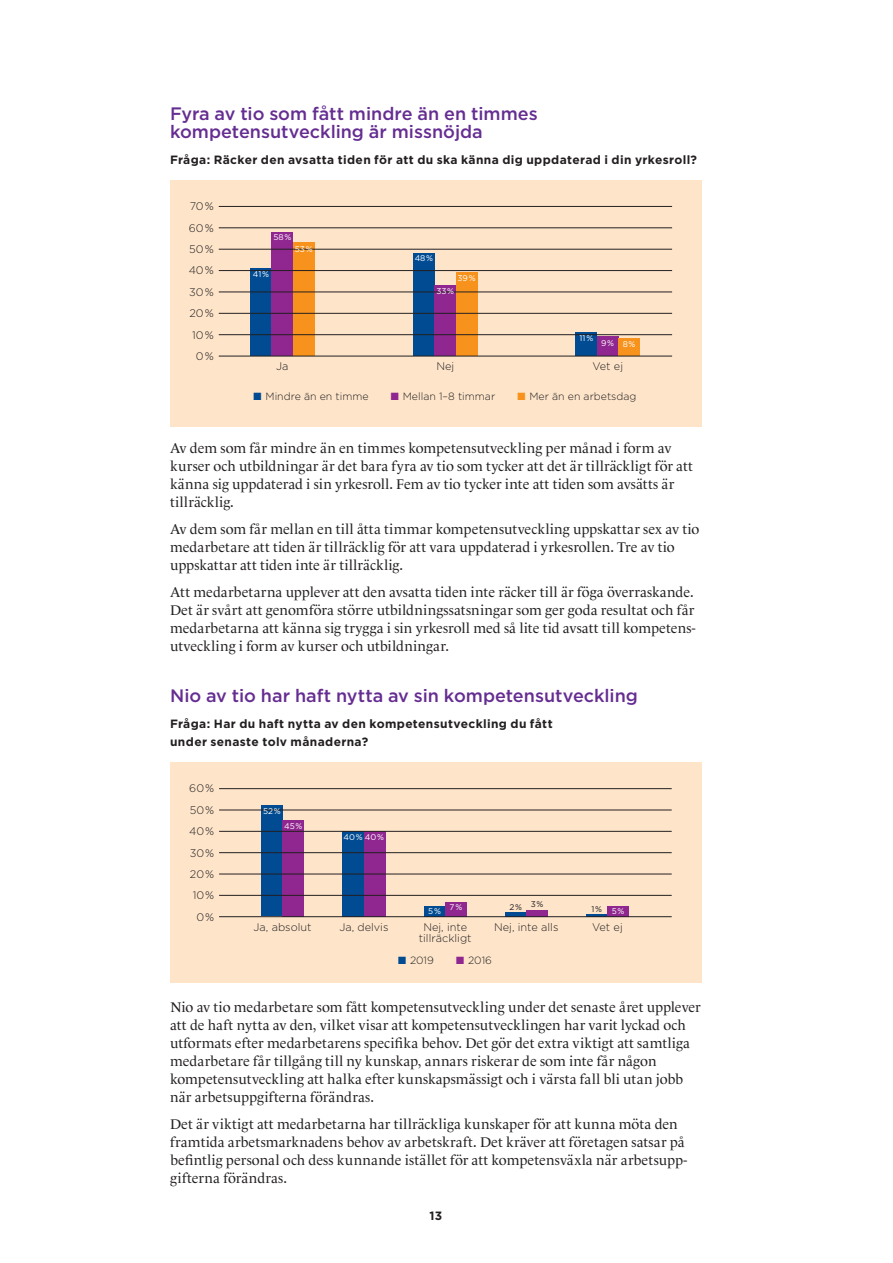
<style>
.page{position:relative;width:893px;height:1263px;background:#fff}
.page>*{position:absolute;margin:0;border:0;box-sizing:border-box;transform-origin:0 0}
.t1{font:500 18px/18px "Gotham";color:#652d91}
.t2{font:14.25px/18px "Le Monde Livre";letter-spacing:.005em;color:#231f20}
.t3{font:700 12px/18px "Gotham";letter-spacing:.03em;color:#231f20}
.t4{font:300 10.95px/21.5px "Gotham";color:#231f20;text-align:right}
.t5{font:300 10.5px "Gotham";color:#231f20}
.t6{font:8.25px "Gotham";color:#fff}
.t7{font:8.25px "Gotham";color:#231f20}
.s1{color:#014b92}
.s2{color:#90268f}
.s3{color:#f7931d}
.s4{color:#fff}
</style>
<div class="page">
<div style="left:170px;top:180px;width:532px;height:246px;background:#fee5ca"></div>
<div style="left:250px;top:268px;width:22px;height:88px;background:#014b92"></div>
<div style="left:272px;top:232px;width:21px;height:124px;background:#90268f"></div>
<div style="left:576px;top:332px;width:21px;height:24px;background:#014b92"></div>
<div style="left:597px;top:337px;width:21px;height:19px;background:#90268f"></div>
<div style="left:413px;top:253px;width:22px;height:103px;background:#014b92"></div>
<div style="left:435px;top:285px;width:21px;height:71px;background:#90268f"></div>
<div style="left:293px;top:243px;width:21px;height:113px;background:#f7931d"></div>
<div style="left:618px;top:339px;width:22px;height:17px;background:#f7931d"></div>
<div style="left:456px;top:272px;width:21px;height:84px;background:#f7931d"></div>
<hr style="left:219px;top:356px;width:453px;height:1px;background:#231f20">
<hr style="left:219px;top:227px;width:453px;height:1px;background:#231f20">
<hr style="left:219px;top:270px;width:453px;height:1px;background:#231f20">
<hr style="left:219px;top:249px;width:453px;height:1px;background:#231f20">
<hr style="left:219px;top:206px;width:453px;height:1px;background:#231f20">
<hr style="left:219px;top:292px;width:453px;height:1px;background:#231f20">
<hr style="left:219px;top:313px;width:453px;height:1px;background:#231f20">
<hr style="left:219px;top:334px;width:453px;height:1px;background:#231f20">
<div style="left:170px;top:762px;width:532px;height:221px;background:#fee5ca"></div>
<div style="left:261px;top:805px;width:22px;height:111px;background:#014b92"></div>
<div style="left:283px;top:820px;width:21px;height:96px;background:#90268f"></div>
<div style="left:343px;top:831px;width:21px;height:85px;background:#014b92"></div>
<div style="left:364px;top:831px;width:21px;height:85px;background:#90268f"></div>
<hr style="left:586px;top:914px;width:21px;height:2px;background:#014b92">
<div style="left:607px;top:906px;width:22px;height:10px;background:#90268f"></div>
<hr style="left:505px;top:912px;width:21px;height:4px;background:#014b92">
<div style="left:526px;top:910px;width:22px;height:6px;background:#90268f"></div>
<div style="left:424px;top:906px;width:21px;height:10px;background:#014b92"></div>
<div style="left:445px;top:901px;width:22px;height:15px;background:#90268f"></div>
<hr style="left:219px;top:916px;width:453px;height:1px;background:#231f20">
<hr style="left:219px;top:788px;width:453px;height:1px;background:#231f20">
<hr style="left:219px;top:831px;width:453px;height:1px;background:#231f20">
<hr style="left:219px;top:810px;width:453px;height:1px;background:#231f20">
<hr style="left:219px;top:852px;width:453px;height:1px;background:#231f20">
<hr style="left:219px;top:874px;width:453px;height:1px;background:#231f20">
<hr style="left:219px;top:895px;width:453px;height:1px;background:#231f20">
<p class="t1" style="left:170px;top:104px;width:369px">Fyra av tio som fått mindre än en timmes kompetensutveckling är missnöjda</p>
<p class="t3" style="left:170px;top:150px;width:529px">Fråga: Räcker den avsatta tiden för att du ska känna dig uppdaterad i din yrkesroll?</p>
<p class="t4" style="left:190px;top:195px;width:26px">70%</p>
<p class="t4" style="left:189px;top:238px;width:26px">50%</p>
<p class="t4" style="left:189px;top:281px;width:26px">30%<br>20%<br>10%<br>0%</p>
<p class="t4" style="left:189px;top:217px;width:27px">60%</p>
<p class="t4" style="left:189px;top:260px;width:27px">40%</p>
<p class="t6" style="left:273px;top:233px;width:20px">58%</p>
<p class="t6" style="left:253px;top:270px;width:18px">41%</p>
<p class="t6" style="left:295px;top:244px;width:19px">53%</p>
<p class="t6" style="left:415px;top:254px;width:20px">48%</p>
<p class="t6" style="left:458px;top:274px;width:20px">39%</p>
<p class="t6" style="left:436px;top:287px;width:19px">33%</p>
<p class="t6" style="left:579px;top:334px;width:15px">11%</p>
<p class="t6" style="left:601px;top:338px;width:14px">9%</p>
<p class="t6" style="left:623px;top:340px;width:14px">8%</p>
<p class="t4" style="left:276px;top:356px;width:14px">Ja</p>
<p class="t4" style="left:436px;top:356px;width:19px">Nej</p>
<p class="t4" style="left:592px;top:356px;width:32px">Vet ej</p>
<p class="t5" style="left:254px;top:390px;width:117px"><span class="s1">■</span> Mindre än en timme</p>
<p class="t5" style="left:391px;top:390px;width:106px"><span class="s2">■</span> Mellan 1–8 timmar</p>
<p class="t5" style="left:517px;top:390px;width:121px"><span class="s3">■</span> Mer än en arbetsdag</p>
<p class="t2" style="left:170px;top:439px;width:524px">Av dem som får mindre än en timmes kompetensutveckling per månad i form av kurser och utbildningar är det bara fyra av tio som tycker att det är tillräckligt för att känna sig uppdaterad i sin yrkesroll. Fem av tio tycker inte att tiden som avsätts är tillräcklig.</p>
<p class="t2" style="left:170px;top:520px;width:531px">Av dem som får mellan en till åtta timmar kompetensutveckling uppskattar sex av tio medarbetare att tiden är tillräcklig för att vara uppdaterad i yrkesrollen. Tre av tio uppskattar att tiden inte är tillräcklig.</p>
<p class="t2" style="left:170px;top:583px;width:527px;text-align:justify">Att medarbetarna upplever att den avsatta tiden inte räcker till är föga överraskande.<br>Det är svårt att genomföra större utbildningssatsningar som ger goda resultat och får medarbetarna att känna sig trygga i sin yrkesroll med så lite tid avsatt till kompetens&shy;utveckling i form av kurser och utbildningar.</p>
<p class="t1" style="left:170px;top:686px;width:469px">Nio av tio har haft nytta av sin kompetensutveckling</p>
<p class="t3" style="left:170px;top:714px;width:384px">Fråga: Har du haft nytta av den kompetensutveckling du fått under senaste tolv månaderna?</p>
<p class="t4" style="left:189px;top:778px;width:26px">60%</p>
<p class="t4" style="left:189px;top:820px;width:27px">40%</p>
<p class="t4" style="left:190px;top:799px;width:26px">50%</p>
<p class="t4" style="left:190px;top:842px;width:26px">30%<br>20%<br>10%<br>0%</p>
<p class="t6" style="left:263px;top:806px;width:19px">52%</p>
<p class="t6" style="left:284px;top:821px;width:20px">45%</p>
<p class="t6" style="left:344px;top:832px;width:42px">40% 40%</p>
<p class="t6" style="left:428px;top:907px;width:14px">5%</p>
<p class="t6" style="left:450px;top:902px;width:14px">7%</p>
<p class="t7" style="left:509px;top:901px;width:35px">2% 3%</p>
<p class="t7" style="left:591px;top:905px;width:35px">1% <span class="s4">5%</span></p>
<p class="t4" style="left:254px;top:916px;width:60px">Ja, absolut</p>
<p class="t4" style="left:419px;top:921px;width:54px;line-height:11.2px;text-align:center">Nej, inte tillräckligt</p>
<p class="t4" style="left:592px;top:916px;width:32px">Vet ej</p>
<p class="t4" style="left:339px;top:916px;width:51px">Ja, delvis</p>
<p class="t4" style="left:494px;top:916px;width:66px">Nej, inte alls</p>
<p class="t5" style="left:398px;top:955px;width:37px"><span class="s1">■</span> 2019</p>
<p class="t5" style="left:456px;top:955px;width:37px"><span class="s2">■</span> 2016</p>
<p class="t2" style="left:170px;top:997px;width:532px">Nio av tio medarbetare som fått kompetensutveckling under det senaste året upplever att de haft nytta av den, vilket visar att kompetensutvecklingen har varit lyckad och utformats efter medarbetarens specifika behov. Det gör det extra viktigt att samtliga medarbetare får tillgång till ny kunskap, annars riskerar de som inte får någon kompetensutveckling att halka efter kunskapsmässigt och i värsta fall bli utan jobb när arbetsuppgifterna förändras.</p>
<p class="t2" style="left:170px;top:1114px;width:518px">Det är viktigt att medarbetarna har tillräckliga kunskaper för att kunna möta den framtida arbetsmarknadens behov av arbetskraft. Det kräver att företagen satsar på befintlig personal och dess kunnande istället för att kompetensväxla när arbetsupp&shy;gifterna förändras.</p>
<p class="t3" style="left:430px;top:1206px;width:14px">13</p>
</div>
